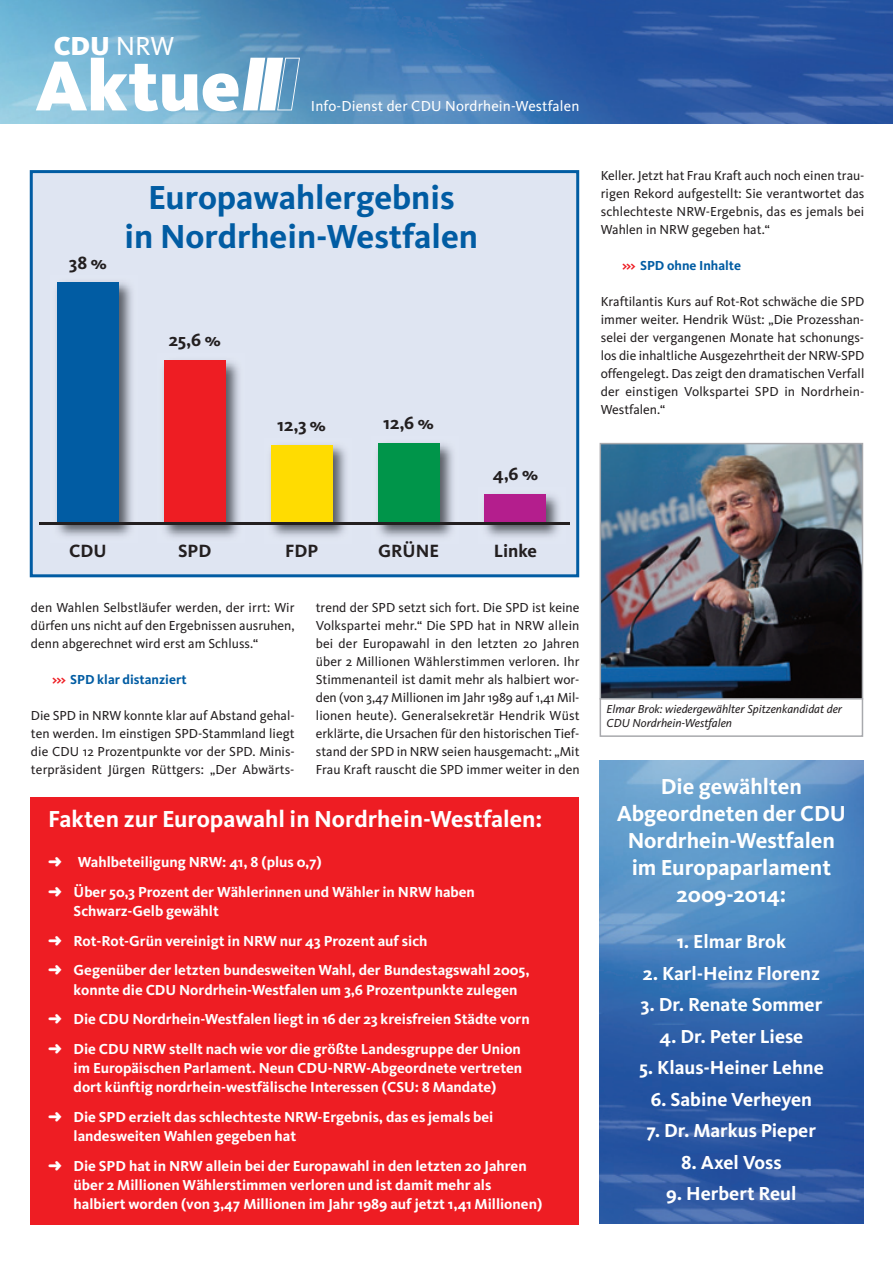
<style>
.page{position:relative;width:893px;height:1263px;background:#fff}
.page>*{position:absolute;margin:0;border:0;box-sizing:border-box;transform-origin:0 0}
.t1{font:700 34.5px/39.2px "CDU Kievit";color:#015ca3;text-align:center}
.t2{font:900 27px "Kievit";color:#fff}
.t3{font:700 24px "CDU Kievit";color:#fff}
.t4{font:700 22.5px/27px "CDU Kievit";color:#fff;text-align:center}
.t5{font:700 19.5px "CDU Kievit";color:#fff}
.t6{font:700 18.45px "CDU Kievit";color:#231f20}
.t7{font:700 15px/29.7px "CDU Kievit";color:#fff}
.t8{font:15px "CDU Kievit";letter-spacing:.01em;color:#fff}
.t9{font:13.5px/18px "CDU Kievit";color:#231f20;text-align:justify}
.t10{font:700 13.5px "CDU Kievit";color:#015ca3}
.t11{font:italic 12px/14.2px "CDU Kievit";color:#231f20}
.s1{font-family:"CDU Kievit";font-weight:400}
.s2{color:#ee1d23}
</style>
<div class="page">
<img style="left:0;top:0;width:893px;height:123px">
<svg style="left:36px;top:58px;width:264px;height:53px"></svg>
<img style="left:600px;top:760px;width:263px;height:463px">
<div style="left:30px;top:797px;width:548px;height:428px;background:#ee1d23"></div>
<div style="left:32px;top:171px;width:547px;height:404px;background:#dfe5f2"></div>
<img style="left:57px;top:282px;width:75px;height:254px">
<div style="left:57px;top:282px;width:61px;height:241px;background:#015ca3"></div>
<img style="left:164px;top:360px;width:75px;height:178px">
<div style="left:164px;top:361px;width:61px;height:162px;background:#ee1d23"></div>
<img style="left:378px;top:443px;width:75px;height:94px">
<div style="left:378px;top:443px;width:61px;height:80px;background:#00954a"></div>
<img style="left:271px;top:445px;width:75px;height:92px">
<div style="left:271px;top:445px;width:61px;height:78px;background:#ffdc01"></div>
<img style="left:484px;top:494px;width:75px;height:43px">
<div style="left:485px;top:494px;width:61px;height:29px;background:#b41e8d"></div>
<div style="left:30px;top:170px;width:549px;height:407px;border:3px solid #015ca3"></div>
<img style="left:603px;top:446px;width:257px;height:252px">
<div style="left:600px;top:443px;width:263px;height:294px;border:2px solid #a8a9ad"></div>
<hr style="left:600px;top:698px;width:263px;height:1px;background:#a8a9ad">
<hr style="left:39px;top:522px;width:530px;height:3px;background:#231f20">
<h2 class="t2" style="left:54px;top:30px;width:122px">CDU <span class="s1">NRW</span></h2>
<p class="t8" style="left:311px;top:100px;width:270px">Info-Dienst der CDU Nordrhein-Westfalen</p>
<h3 class="t6" style="left:69px;top:256px;width:39px">38 %</h3>
<h1 class="t1" style="left:125px;top:181px;width:355px">Europawahlergebnis<br>in Nordrhein-Westfalen</h1>
<h3 class="t6" style="left:169px;top:333px;width:54px">25,6 %</h3>
<h3 class="t6" style="left:277px;top:418px;width:50px">12,3 %</h3>
<h3 class="t6" style="left:383px;top:416px;width:52px">12,6 %</h3>
<h3 class="t6" style="left:493px;top:467px;width:47px">4,6 %</h3>
<p class="t9" style="left:601px;top:168px;width:265px">Keller. Jetzt hat Frau Kraft auch noch einen trau&shy;rigen Rekord aufgestellt: Sie verantwortet das schlechteste NRW-Ergebnis, das es jemals bei Wahlen in NRW gegeben hat.“</p>
<p class="t10" style="left:622px;top:260px;width:121px"><span class="s2">&gt;&gt;&gt;</span> SPD ohne Inhalte</p>
<p class="t9" style="left:601px;top:294px;width:265px">Kraftilantis Kurs auf Rot-Rot schwäche die SPD immer weiter. Hendrik Wüst: „Die Prozesshan&shy;selei der vergangenen Monate hat schonungs&shy;los die inhaltliche Ausgezehrtheit der NRW-SPD offengelegt. Das zeigt den dramatischen Verfall der einstigen Volkspartei SPD in Nordrhein-Westfalen.“</p>
<h3 class="t6" style="left:69px;top:544px;width:39px">CDU</h3>
<h3 class="t6" style="left:178px;top:544px;width:35px">SPD</h3>
<h3 class="t6" style="left:285px;top:544px;width:35px">FDP</h3>
<h3 class="t6" style="left:378px;top:544px;width:62px">GRÜNE</h3>
<h3 class="t6" style="left:494px;top:544px;width:45px">Linke</h3>
<p class="t9" style="left:31px;top:600px;width:265px">den Wahlen Selbstläufer werden, der irrt: Wir dürfen uns nicht auf den Ergebnissen ausruhen, denn abgerechnet wird erst am Schluss.“</p>
<p class="t10" style="left:52px;top:674px;width:136px"><span class="s2">&gt;&gt;&gt;</span> SPD klar distanziert</p>
<p class="t9" style="left:31px;top:708px;width:265px">Die SPD in NRW konnte klar auf Abstand gehal&shy;ten werden. Im einstigen SPD-Stammland liegt die CDU 12 Prozentpunkte vor der SPD. Minis&shy;terpräsident Jürgen Rüttgers: „Der Abwärts-</p>
<p class="t9" style="left:316px;top:600px;width:265px">trend der SPD setzt sich fort. Die SPD ist keine Volkspartei mehr.“ Die SPD hat in NRW allein bei der Europawahl in den letzten 20 Jahren über 2 Millionen Wählerstimmen verloren. Ihr Stimmenanteil ist damit mehr als halbiert wor&shy;den (von 3,47 Millionen im Jahr 1989 auf 1,41 Mil&shy;lionen heute). Generalsekretär Hendrik Wüst erklärte, die Ursachen für den historischen Tief&shy;stand der SPD in NRW seien hausgemacht: „Mit Frau Kraft rauscht die SPD immer weiter in den</p>
<h3 class="t3" style="left:48px;top:810px;width:496px">Fakten zur Europawahl in Nordrhein-Westfalen:</h3>
<p class="t7" style="left:48px;top:848px;width:428px">➜ Wahlbeteiligung NRW: 41, 8 (plus 0,7)<br>➜ Über 50,3 Prozent der Wählerinnen und Wähler in NRW haben</p>
<p class="t7" style="left:48px;top:897px;width:483px;text-indent:26px">Schwarz-Gelb gewählt<br>➜ Rot-Rot-Grün vereinigt in NRW nur 43 Prozent auf sich<br>➜ Gegenüber der letzten bundesweiten Wahl, der Bundestagswahl 2005,</p>
<p class="t7" style="left:48px;top:976px;width:483px;text-indent:26px">konnte die CDU Nordrhein-Westfalen um 3,6 Prozentpunkte zulegen ➜ Die CDU Nordrhein-Westfalen liegt in 16 der 23 kreisfreien Städte vorn ➜ Die CDU NRW stellt nach wie vor die größte Landesgruppe der Union</p>
<p class="t7" style="left:74px;top:1060px;width:450px;line-height:19.2px">im Europäischen Parlament. Neun CDU-NRW-Abgeordnete vertreten dort künftig nordrhein-westfälische Interessen (CSU: 8 Mandate)</p>
<p class="t7" style="left:74px;top:1109px;width:421px;line-height:19.2px;text-indent:-26px">➜ Die SPD erzielt das schlechteste NRW-Ergebnis, das es jemals bei landesweiten Wahlen gegeben hat</p>
<p class="t7" style="left:74px;top:1158px;width:470px;line-height:19.2px;text-indent:-26px">➜ Die SPD hat in NRW allein bei der Europawahl in den letzten 20 Jahren über 2 Millionen Wählerstimmen verloren und ist damit mehr als halbiert worden (von 3,47 Millionen im Jahr 1989 auf jetzt 1,41 Millionen)</p>
<p class="t11" style="left:606px;top:703px;width:237px">Elmar Brok: wiedergewählter Spitzenkandidat der<br>CDU Nordrhein-Westfalen</p>
<h3 class="t4" style="left:617px;top:775px;width:231px">Die gewählten<br>Abgeordneten der CDU<br>Nordrhein-Westfalen im Europaparlament<br>2009-2014:</h3>
<h3 class="t5" style="left:677px;top:934px;width:111px">1. Elmar Brok</h3>
<h3 class="t5" style="left:643px;top:966px;width:179px">2. Karl-Heinz Florenz</h3>
<h3 class="t5" style="left:640px;top:997px;width:183px">3. Dr. Renate Sommer</h3>
<h3 class="t5" style="left:659px;top:1029px;width:145px">4. Dr. Peter Liese</h3>
<h3 class="t5" style="left:639px;top:1060px;width:186px">5. Klaus-Heiner Lehne</h3>
<h3 class="t5" style="left:651px;top:1092px;width:163px">6. Sabine Verheyen</h3>
<h3 class="t5" style="left:647px;top:1123px;width:171px">7. Dr. Markus Pieper</h3>
<h3 class="t5" style="left:681px;top:1155px;width:102px">8. Axel Voss</h3>
<h3 class="t5" style="left:666px;top:1186px;width:132px">9. Herbert Reul</h3>
</div>
